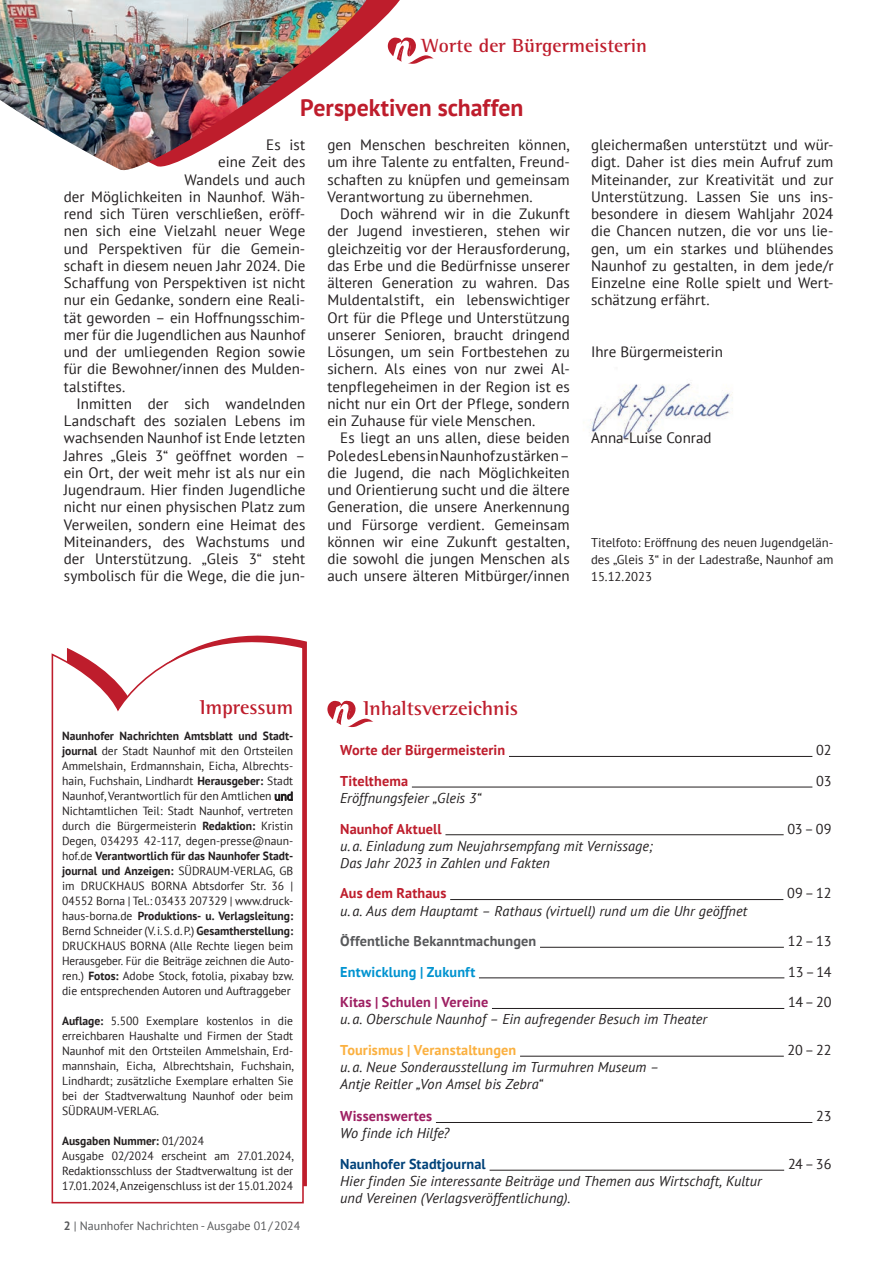
<style>
.page{position:relative;width:893px;height:1263px;background:#fff}
.page>*{position:absolute;margin:0;border:0;box-sizing:border-box;transform-origin:0 0}
.t1{font:700 24px "PT Sans";color:#be1d2c}
.t2{font:700 20.55px "Rotis Semi Serif Std";color:#be1d2c}
.t3{font:700 19.5px "Rotis Semi Serif Std";letter-spacing:.005em;color:#be1d2c}
.t4{font:15px/17.2px "PT Sans";letter-spacing:.005em;color:#231f20;text-align:justify}
.t5{font:italic 14.25px/17.1px "PT Sans";letter-spacing:.005em;color:#231f20}
.t6{font:700 14.25px "PT Sans";letter-spacing:.01em;color:#be1d2c}
.t7{font:14.25px "PT Sans";letter-spacing:-.015em;color:#231f20}
.t8{font:700 14.25px "PT Sans";letter-spacing:.01em;color:#9e1f62}
.t9{font:700 14.25px "PT Sans";letter-spacing:.01em;color:#57585a}
.t10{font:700 14.25px "PT Sans";letter-spacing:.01em;color:#fbb03f}
.t11{font:700 14.25px "PT Sans";letter-spacing:.01em;color:#004279}
.t12{font:700 14.25px "PT Sans";letter-spacing:.01em;color:#0093d0}
.t13{font:12.75px/17.2px "PT Sans";color:#231f20;text-align:justify}
.t14{font:12px "PT Sans";color:#57585a}
.t15{font:11.85px/15px "PT Sans";color:#231f20;text-align:justify}
.s1{font-weight:700}
</style>
<div class="page">
<svg style="left:409px;top:37px;width:25px;height:27px"></svg>
<svg style="left:327px;top:701px;width:46px;height:25px"></svg>
<hr style="left:509px;top:756px;width:303px;height:1px;background:#231f20">
<hr style="left:412px;top:787px;width:400px;height:1px;background:#231f20">
<hr style="left:445px;top:834px;width:339px;height:1px;background:#231f20">
<hr style="left:450px;top:899px;width:333px;height:1px;background:#231f20">
<hr style="left:540px;top:947px;width:244px;height:1px;background:#231f20">
<hr style="left:479px;top:977px;width:305px;height:1px;background:#231f20">
<hr style="left:492px;top:1008px;width:292px;height:1px;background:#231f20">
<hr style="left:520px;top:1056px;width:264px;height:1px;background:#231f20">
<hr style="left:436px;top:1122px;width:376px;height:1px;background:#231f20">
<hr style="left:490px;top:1170px;width:294px;height:1px;background:#231f20">
<img style="left:589px;top:383px;width:144px;height:59px">
<svg style="left:366px;top:0;width:43px;height:64px"></svg>
<img style="left:0;top:0;width:366px;height:171px">
<svg style="left:51px;top:635px;width:254px;height:569px"></svg>
<h3 class="t3" style="left:422px;top:34px;width:227px">Worte der Bürgermeisterin</h3>
<h1 class="t1" style="left:300px;top:91px;width:225px">Perspektiven schaffen</h1>
<p class="t4" style="left:266px;top:136px;width:41px">Es ist</p>
<p class="t4" style="left:218px;top:153px;width:89px">eine Zeit des</p>
<p class="t4" style="left:184px;top:170px;width:122px">Wandels und auch</p>
<p class="t4" style="left:64px;top:188px;width:243px">der Möglichkeiten in Naunhof. Wäh-</p>
<p class="t4" style="left:64px;top:205px;width:243px">rend sich Türen verschließen, eröff-</p>
<p class="t4" style="left:64px;top:222px;width:243px">nen sich eine Vielzahl neuer Wege</p>
<p class="t4" style="left:64px;top:239px;width:243px">und Perspektiven für die Gemein-</p>
<p class="t4" style="left:64px;top:257px;width:243px">schaft in diesem neuen Jahr 2024. Die</p>
<p class="t4" style="left:64px;top:274px;width:243px">Schaffung von Perspektiven ist nicht</p>
<p class="t4" style="left:64px;top:291px;width:243px">nur ein Gedanke, sondern eine Reali-</p>
<p class="t4" style="left:64px;top:308px;width:243px">tät geworden – ein Hoffnungsschim-</p>
<p class="t4" style="left:64px;top:326px;width:243px">mer für die Jugendlichen aus Naunhof</p>
<p class="t4" style="left:64px;top:343px;width:243px">und der umliegenden Region sowie</p>
<p class="t4" style="left:64px;top:360px;width:243px">für die Bewohner/innen des Mulden-</p>
<p class="t4" style="left:64px;top:377px;width:63px">talstiftes.</p>
<p class="t4" style="left:77px;top:395px;width:230px">Inmitten der sich wandelnden</p>
<p class="t4" style="left:64px;top:412px;width:243px">Landschaft des sozialen Lebens im</p>
<p class="t4" style="left:64px;top:429px;width:243px">wachsenden Naunhof ist Ende letzten</p>
<p class="t4" style="left:64px;top:446px;width:243px">Jahres „Gleis 3“ geöffnet worden –</p>
<p class="t4" style="left:64px;top:464px;width:243px">ein Ort, der weit mehr ist als nur ein</p>
<p class="t4" style="left:64px;top:481px;width:243px">Jugendraum. Hier finden Jugendliche</p>
<p class="t4" style="left:64px;top:498px;width:243px">nicht nur einen physischen Platz zum</p>
<p class="t4" style="left:64px;top:515px;width:243px">Verweilen, sondern eine Heimat des</p>
<p class="t4" style="left:64px;top:533px;width:243px">Miteinanders, des Wachstums und</p>
<p class="t4" style="left:64px;top:550px;width:243px">der Unterstützung. „Gleis 3“ steht</p>
<p class="t4" style="left:64px;top:567px;width:243px">symbolisch für die Wege, die die jun-</p>
<p class="t4" style="left:327px;top:136px;width:244px">gen Menschen beschreiten können, um ihre Talente zu entfalten, Freund&shy;schaften zu knüpfen und gemeinsam Verantwortung zu übernehmen.</p>
<p class="t4" style="left:327px;top:205px;width:244px;text-indent:13px">Doch während wir in die Zukunft der Jugend investieren, stehen wir gleichzeitig vor der Herausforderung, das Erbe und die Bedürfnisse unserer älteren Generation zu wahren. Das Muldentalstift, ein lebenswichtiger Ort für die Pflege und Unterstützung unserer Senioren, braucht dringend Lösungen, um sein Fortbestehen zu sichern. Als eines von nur zwei Al&shy;tenpflegeheimen in der Region ist es nicht nur ein Ort der Pflege, sondern ein Zuhause für viele Menschen.</p>
<p class="t4" style="left:327px;top:429px;width:244px;text-indent:13px">Es liegt an uns allen, diese beiden Pole des Lebens in Naunhof zu stärken – die Jugend, die nach Möglichkeiten und Orientierung sucht und die ältere Generation, die unsere Anerkennung und Fürsorge verdient. Gemeinsam können wir eine Zukunft gestalten, die sowohl die jungen Menschen als auch unsere älteren Mitbürger/innen</p>
<p class="t4" style="left:591px;top:136px;width:244px">gleichermaßen unterstützt und wür&shy;digt. Daher ist dies mein Aufruf zum Miteinander, zur Kreativität und zur Unterstützung. Lassen Sie uns ins&shy;besondere in diesem Wahljahr 2024 die Chancen nutzen, die vor uns lie&shy;gen, um ein starkes und blühendes Naunhof zu gestalten, in dem jede/r Einzelne eine Rolle spielt und Wert&shy;schätzung erfährt.</p>
<p class="t4" style="left:591px;top:343px;width:134px">Ihre Bürgermeisterin</p>
<p class="t4" style="left:591px;top:429px;width:122px">Anna-Luise Conrad</p>
<p class="t13" style="left:591px;top:533px;width:244px">Titelfoto: Eröffnung des neuen Jugendgelän&shy;des „Gleis 3“ in der Ladestraße, Naunhof am 15.12.2023</p>
<h2 class="t2" style="left:200px;top:695px;width:95px">Impressum</h2>
<p class="t15" style="left:62px;top:728px;width:234px"><span class="s1">Naunhofer Nachrichten Amtsblatt und Stadt&shy;journal</span> der Stadt Naunhof mit den Ortsteilen Ammelshain, Erdmannshain, Eicha, Albrechts&shy;hain, Fuchshain, Lindhardt <span class="s1">Herausgeber:</span> Stadt Naunhof, Verantwortlich für den Amtlichen und Nichtamtlichen Teil: Stadt Naunhof, vertreten durch die Bürgermeisterin <span class="s1">Redaktion:</span> Kristin Degen, 034293 42-117, degen-presse@naun&shy;hof.de <span class="s1">Verantwortlich für das Naunhofer Stadt&shy;journal und Anzeigen:</span> SÜDRAUM-VERLAG, GB im DRUCKHAUS BORNA Abtsdorfer Str. 36 | 04552 Borna | Tel.: 03433 207329 | www.druck&shy;haus-borna.de <span class="s1">Produktions- u. Verlagsleitung:<br></span>Bernd Schneider (V. i. S. d. P.) <span class="s1">Gesamtherstellung:<br></span>DRUCKHAUS BORNA (Alle Rechte liegen beim Herausgeber. Für die Beiträge zeichnen die Auto&shy;ren.) <span class="s1">Fotos:</span> Adobe Stock, fotolia, pixabay bzw. die entsprechenden Autoren und Auftraggeber</p>
<p class="t15" style="left:62px;top:1013px;width:234px"><span class="s1">Auflage:</span> 5.500 Exemplare kostenlos in die erreichbaren Haushalte und Firmen der Stadt Naunhof mit den Ortsteilen Ammelshain, Erd&shy;mannshain, Eicha, Albrechtshain, Fuchshain, Lindhardt; zusätzliche Exemplare erhalten Sie bei der Stadtverwaltung Naunhof oder beim SÜDRAUM-VERLAG.</p>
<p class="t15" style="left:62px;top:1133px;width:234px;text-align:left"><span class="s1">Ausgaben Nummer:</span> 01/2024<br>Ausgabe 02/2024 erscheint am 27.01.2024, Redaktionsschluss der Stadtverwaltung ist der 17.01.2024, Anzeigenschluss ist der 15.01.2024</p>
<p class="t14" style="left:64px;top:1218px;width:238px"><span class="s1">2</span> | Naunhofer Nachrichten - Ausgabe 01/2024</p>
<h2 class="t2" style="left:364px;top:696px;width:156px">Inhaltsverzeichnis</h2>
<p class="t6" style="left:340px;top:741px;width:166px">Worte der Bürgermeisterin</p>
<p class="t7" style="left:816px;top:741px;width:17px">02</p>
<p class="t6" style="left:340px;top:771px;width:69px">Titelthema</p>
<p class="t7" style="left:816px;top:772px;width:17px">03</p>
<p class="t5" style="left:340px;top:789px;width:142px">Eröffnungsfeier „Gleis 3“</p>
<p class="t6" style="left:340px;top:819px;width:103px">Naunhof Aktuell</p>
<p class="t7" style="left:787px;top:819px;width:46px">03–09</p>
<p class="t5" style="left:340px;top:837px;width:314px">u. a. Einladung zum Neujahrsempfang mit Vernissage;<br>Das Jahr 2023 in Zahlen und Fakten</p>
<p class="t6" style="left:340px;top:884px;width:108px">Aus dem Rathaus</p>
<p class="t7" style="left:787px;top:884px;width:46px">09–12</p>
<p class="t5" style="left:340px;top:902px;width:409px">u. a. Aus dem Hauptamt – Rathaus (virtuell) rund um die Uhr geöffnet</p>
<p class="t9" style="left:340px;top:932px;width:198px">Öffentliche Bekanntmachungen</p>
<p class="t7" style="left:788px;top:932px;width:45px">12–13</p>
<p class="t12" style="left:340px;top:962px;width:137px">Entwicklung | Zukunft</p>
<p class="t7" style="left:788px;top:963px;width:45px">13–14</p>
<p class="t8" style="left:340px;top:993px;width:150px">Kitas | Schulen | Vereine</p>
<p class="t7" style="left:788px;top:993px;width:45px">14–20</p>
<p class="t5" style="left:340px;top:1011px;width:368px">u. a. Oberschule Naunhof – Ein aufregender Besuch im Theater</p>
<p class="t10" style="left:340px;top:1041px;width:178px">Tourismus | Veranstaltungen</p>
<p class="t7" style="left:788px;top:1041px;width:45px">20–22</p>
<p class="t5" style="left:340px;top:1058px;width:321px">u. a. Neue Sonderausstellung im Turmuhren Museum –<br>Antje Reitler „Von Amsel bis Zebra“</p>
<p class="t8" style="left:340px;top:1107px;width:93px">Wissenswertes</p>
<p class="t7" style="left:816px;top:1107px;width:17px">23</p>
<p class="t5" style="left:340px;top:1125px;width:111px">Wo finde ich Hilfe?</p>
<p class="t11" style="left:340px;top:1155px;width:147px">Naunhofer Stadtjournal</p>
<p class="t7" style="left:788px;top:1155px;width:45px">24–36</p>
<p class="t5" style="left:340px;top:1172px;width:423px">Hier finden Sie interessante Beiträge und Themen aus Wirtschaft, Kultur und Vereinen (Verlagsveröffentlichung).</p>
</div>
